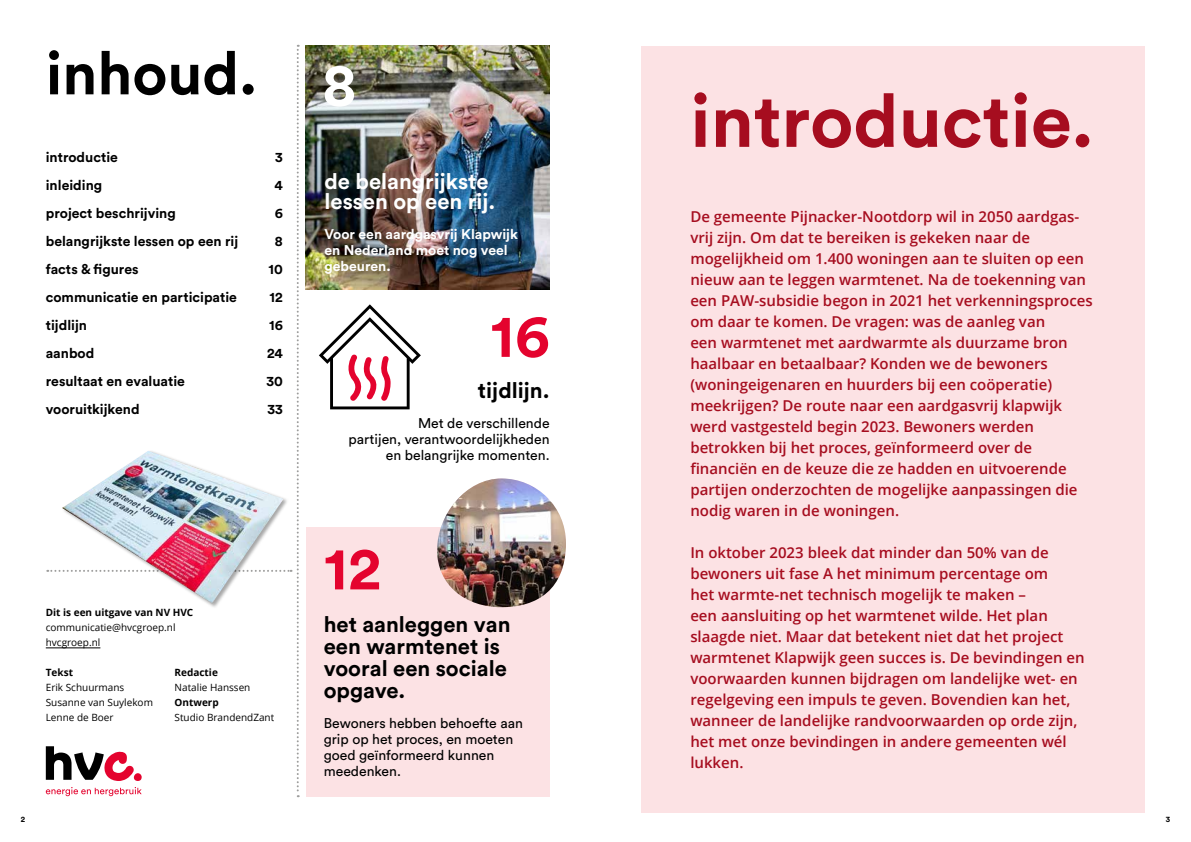
<style>
.page{position:relative;width:1191px;height:842px;background:#fff}
.page>*{position:absolute;margin:0;border:0;box-sizing:border-box;transform-origin:0 0}
.t1{font:700 74.1px "Circular Pro";color:#a60d1f}
.t2{font:700 60px "Circular Pro";color:#000}
.t3{font:700 60px "Circular Pro";color:#e4032e}
.t4{font:700 60px "Circular Pro";color:#fff}
.t5{font:700 22px/22px "Circular Pro";color:#000}
.t6{font:700 22px/20px "Circular Pro";color:#fff}
.t7{font:600 15px/21px "Open Sans";color:#a60d1f}
.t8{font:700 14px "Circular Pro";color:#000}
.t9{font:14px/16px "Circular Pro";color:#000;text-align:right}
.t10{font:700 14px/16px "Circular Pro";color:#fff}
.t11{font:10px/15px "Open Sans";color:#000}
.t12{font:700 10px "Open Sans";color:#000}
.t13{font:700 8px "Circular Pro";color:#000}
</style>
<div class="page">
<div style="left:641px;top:46px;width:504px;height:766px;background:#fce2e4"></div>
<div style="left:134px;top:773px;width:8px;height:8px;background:#e4032e;border-radius:50%"></div>
<svg style="left:46px;top:746px;width:88px;height:35px"></svg>
<svg style="left:46px;top:787px;width:96px;height:9px"></svg>
<hr style="left:46px;top:648px;width:54px;height:1px;background:#000">
<svg style="left:47px;top:570px;width:244px;height:2px"></svg>
<img style="left:306px;top:46px;width:243px;height:244px">
<div style="left:306px;top:527px;width:243px;height:269px;background:#fce2e4"></div>
<svg style="left:319px;top:304px;width:102px;height:105px"></svg>
<svg style="left:297px;top:45px;width:2px;height:752px"></svg>
<div style="left:61px;top:450px;width:228px;height:159px;background:#fff"></div>
<img style="left:62px;top:451px;width:221px;height:152px">
<img style="left:437px;top:478px;width:129px;height:129px">
<h2 class="t2" style="left:46px;top:32px;width:213px">inhoud.</h2>
<p class="t8" style="left:46px;top:148px;width:74px">introductie</p>
<p class="t8" style="left:275px;top:148px;width:9px">3</p>
<p class="t8" style="left:46px;top:176px;width:58px">inleiding</p>
<p class="t8" style="left:274px;top:176px;width:10px">4</p>
<p class="t8" style="left:46px;top:204px;width:132px">project beschrijving</p>
<p class="t8" style="left:275px;top:204px;width:10px">6</p>
<p class="t8" style="left:46px;top:232px;width:194px">belangrijkste lessen op een rij</p>
<p class="t8" style="left:275px;top:232px;width:9px">8</p>
<p class="t8" style="left:46px;top:260px;width:94px">facts &amp; figures</p>
<p class="t8" style="left:268px;top:260px;width:16px">10</p>
<p class="t8" style="left:46px;top:288px;width:193px">communicatie en participatie</p>
<p class="t8" style="left:269px;top:288px;width:15px">12</p>
<p class="t8" style="left:46px;top:316px;width:43px">tijdlijn</p>
<p class="t8" style="left:269px;top:316px;width:15px">16</p>
<p class="t8" style="left:46px;top:344px;width:50px">aanbod</p>
<p class="t8" style="left:267px;top:344px;width:17px">24</p>
<p class="t8" style="left:46px;top:372px;width:141px">resultaat en evaluatie</p>
<p class="t8" style="left:266px;top:372px;width:18px">30</p>
<p class="t8" style="left:46px;top:400px;width:95px">vooruitkijkend</p>
<p class="t8" style="left:267px;top:400px;width:17px">33</p>
<p class="t12" style="left:46px;top:605px;width:149px">Dit is een uitgave van NV HVC</p>
<p class="t11" style="left:46px;top:619px;width:131px">communicatie@hvcgroep.nl hvcgroep.nl</p>
<p class="t12" style="left:46px;top:665px;width:29px">Tekst</p>
<p class="t11" style="left:46px;top:679px;width:109px">Erik Schuurmans<br>Susanne van Suylekom<br>Lenne de Boer</p>
<p class="t12" style="left:175px;top:665px;width:45px">Redactie</p>
<p class="t11" style="left:175px;top:679px;width:77px">Natalie Hanssen</p>
<p class="t12" style="left:175px;top:695px;width:46px">Ontwerp</p>
<p class="t11" style="left:175px;top:709px;width:101px">Studio BrandendZant</p>
<h2 class="t4" style="left:322px;top:43px;width:36px">8</h2>
<h3 class="t6" style="left:324px;top:170px;width:172px">de belangrijkste lessen op een rij.</h3>
<p class="t10" style="left:324px;top:226px;width:195px">Voor een aardgasvrij Klapwijk en Nederland moet nog veel gebeuren.</p>
<h2 class="t3" style="left:490px;top:294px;width:61px">16</h2>
<h3 class="t5" style="left:478px;top:379px;width:73px">tijdlijn.</h3>
<p class="t9" style="left:348px;top:415px;width:203px">Met de verschillende<br>partijen, verantwoordelijkheden en belangrijke momenten.</p>
<h2 class="t3" style="left:324px;top:527px;width:59px">12</h2>
<h3 class="t5" style="left:324px;top:612px;width:188px">het aanleggen van een warmtenet is vooral een sociale opgave.</h3>
<p class="t9" style="left:324px;top:714px;width:201px;text-align:left">Bewoners hebben behoefte aan grip op het proces, en moeten goed geïnformeerd kunnen meedenken.</p>
<h1 class="t1" style="left:690px;top:70px;width:405px">introductie.</h1>
<p class="t7" style="left:690px;top:206px;width:404px">De gemeente Pijnacker-Nootdorp wil in 2050 aardgas&shy;vrij zijn. Om dat te bereiken is gekeken naar de mogelijkheid om 1.400 woningen aan te sluiten op een nieuw aan te leggen warmtenet. Na de toekenning van een PAW-subsidie begon in 2021 het verkenningsproces om daar te komen. De vragen: was de aanleg van<br>een warmtenet met aardwarmte als duurzame bron haalbaar en betaalbaar? Konden we de bewoners (woningeigenaren en huurders bij een coöperatie) meekrijgen? De route naar een aardgasvrij klapwijk werd vastgesteld begin 2023. Bewoners werden betrokken bij het proces, geïnformeerd over de financiën en de keuze die ze hadden en uitvoerende partijen onderzochten de mogelijke aanpassingen die nodig waren in de woningen.</p>
<p class="t7" style="left:690px;top:542px;width:396px">In oktober 2023 bleek dat minder dan 50% van de bewoners uit fase A het minimum percentage om<br>het warmte-net technisch mogelijk te maken –<br>een aansluiting op het warmtenet wilde. Het plan slaagde niet. Maar dat betekent niet dat het project warmtenet Klapwijk geen succes is. De bevindingen en voorwaarden kunnen bijdragen om landelijke wet- en regelgeving een impuls te geven. Bovendien kan het, wanneer de landelijke randvoorwaarden op orde zijn, het met onze bevindingen in andere gemeenten wél lukken.</p>
<p class="t13" style="left:21px;top:814px;width:6px">2</p>
<p class="t13" style="left:1165px;top:814px;width:6px">3</p>
</div>
